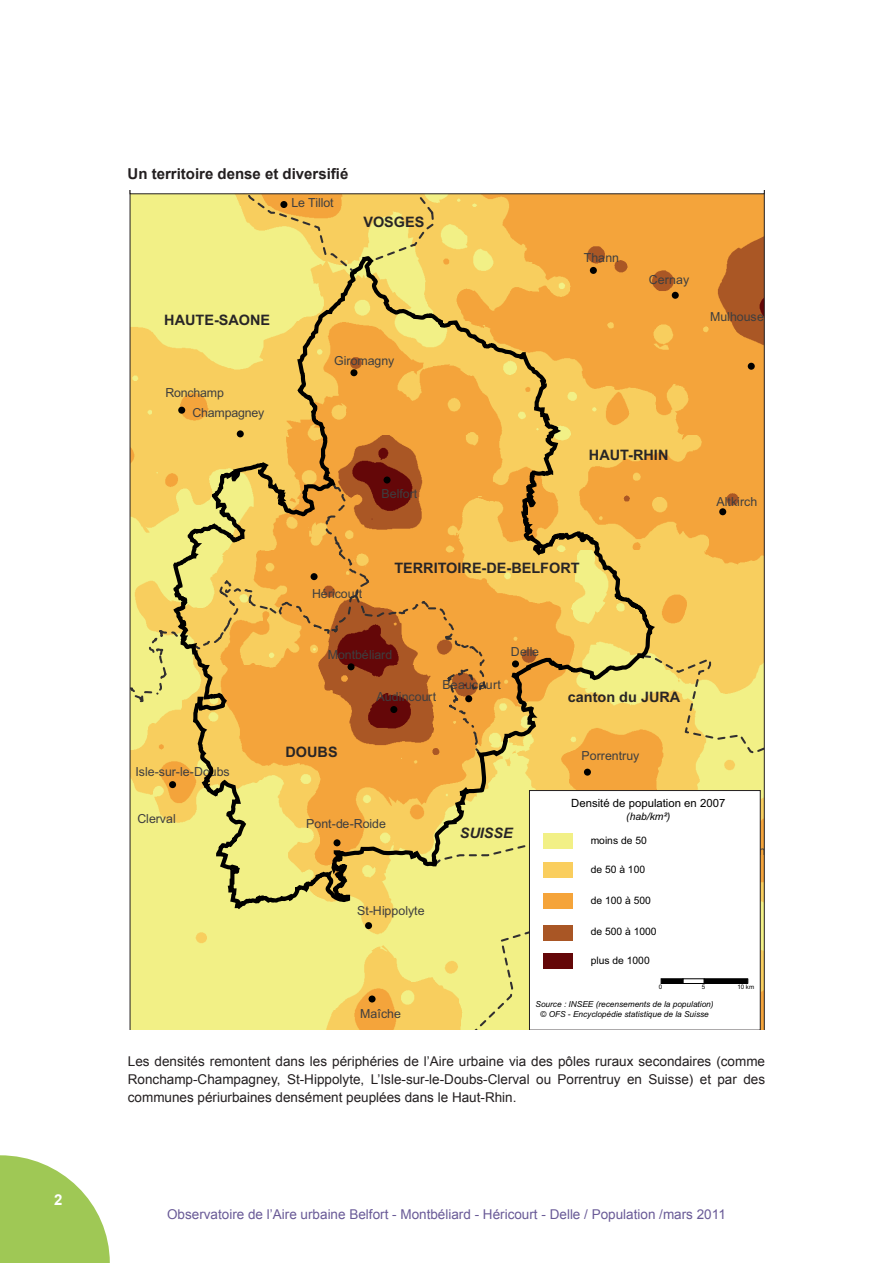
<style>
.page{position:relative;width:893px;height:1263px;background:#fff}
.page>*{position:absolute;margin:0;border:0;box-sizing:border-box;transform-origin:0 0}
.texte1{font:700 15px "Arial";color:#231f20}
.t1{font:700 15px "Arial";color:#fff}
.t2{font:700 14.4px "Arial";color:#282526}
.t3{font:italic 700 14.4px "Arial";color:#282526}
.texte1-2{font:13.5px/18px "Arial";color:#231f20;text-align:justify}
.t4{font:13.5px "Arial";color:#695a97}
.t5{font:12.45px/19.2px "Arial";color:#3e3e3f}
.t6{font:12.45px "Arial";letter-spacing:.02em;color:#3e3e3f}
.t7{font:11.25px "Arial";color:#000}
.t8{font:10.35px "Arial";color:#000}
.t9{font:italic 10.35px "Arial";color:#000}
.t10{font:italic 8.25px/9.9px "Arial";color:#000;text-align:center}
.t11{font:6.15px "Arial";color:#000}
</style>
<div class="page">
<svg style="left:0;top:1155px;width:110px;height:108px"></svg>
<svg style="left:129px;top:190px;width:636px;height:840px;background:#e8bc57"></svg>
<svg style="left:130px;top:190px;width:634px;height:4px"></svg>
<div style="left:529px;top:790px;width:231px;height:240px;background:#fff;border:1px solid #231f20"></div>
<div style="left:544px;top:834px;width:29px;height:15px;background:#f2f086"></div>
<div style="left:544px;top:862px;width:29px;height:16px;background:#face5e"></div>
<div style="left:544px;top:893px;width:29px;height:16px;background:#f5a43a"></div>
<div style="left:544px;top:925px;width:29px;height:15px;background:#a95625"></div>
<div style="left:544px;top:953px;width:29px;height:15px;background:#640708"></div>
<hr style="left:661px;top:979px;width:22px;height:4px;background:#000">
<hr style="left:704px;top:979px;width:44px;height:4px;background:#000">
<p class="t1" style="left:54px;top:1190px;width:10px">2</p>
<p class="texte1" style="left:128px;top:164px;width:222px">Un territoire dense et diversifié</p>
<p class="t5" style="left:292px;top:193px;width:43px">Le Tillot</p>
<p class="t2" style="left:363px;top:213px;width:63px">VOSGES</p>
<p class="t2" style="left:164px;top:310px;width:107px">HAUTE-SAONE</p>
<p class="t5" style="left:192px;top:384px;width:74px;text-indent:-27px">Ronchamp<br>Champagney</p>
<p class="t5" style="left:334px;top:351px;width:62px">Giromagny</p>
<p class="t5" style="left:381px;top:484px;width:37px">Belfort</p>
<p class="t5" style="left:584px;top:248px;width:37px">Thann</p>
<p class="t5" style="left:649px;top:270px;width:42px">Cernay</p>
<p class="t5" style="left:710px;top:307px;width:55px">Mulhouse</p>
<p class="t2" style="left:589px;top:446px;width:81px">HAUT-RHIN</p>
<p class="t5" style="left:716px;top:492px;width:42px">Altkirch</p>
<p class="t5" style="left:135px;top:762px;width:96px">Isle-sur-le-Doubs</p>
<p class="t5" style="left:137px;top:809px;width:40px">Clerval</p>
<p class="t5" style="left:312px;top:584px;width:52px">Héricourt</p>
<p class="t2" style="left:394px;top:559px;width:187px">TERRITOIRE-DE-BELFORT</p>
<p class="t5" style="left:328px;top:645px;width:66px">Montbéliard</p>
<p class="t5" style="left:511px;top:642px;width:30px">Delle</p>
<p class="t6" style="left:442px;top:676px;width:60px">Beaucourt</p>
<p class="t5" style="left:376px;top:687px;width:61px">Audincourt</p>
<p class="t2" style="left:568px;top:687px;width:114px">canton du JURA</p>
<p class="t2" style="left:286px;top:743px;width:54px">DOUBS</p>
<p class="t5" style="left:582px;top:746px;width:59px">Porrentruy</p>
<p class="t5" style="left:306px;top:814px;width:81px">Pont-de-Roide</p>
<p class="t5" style="left:357px;top:901px;width:69px">St-Hippolyte</p>
<p class="t5" style="left:360px;top:1004px;width:43px">Maîche</p>
<p class="t3" style="left:460px;top:823px;width:55px">SUISSE</p>
<p class="t7" style="left:571px;top:796px;width:156px">Densité de population en 2007</p>
<p class="t9" style="left:626px;top:809px;width:46px">(hab/km²)</p>
<p class="t8" style="left:591px;top:834px;width:58px">moins de 50</p>
<p class="t8" style="left:591px;top:862px;width:56px">de 50 à 100</p>
<p class="t8" style="left:591px;top:893px;width:62px">de 100 à 500</p>
<p class="t8" style="left:591px;top:925px;width:68px">de 500 à 1000</p>
<p class="t8" style="left:591px;top:953px;width:61px">plus de 1000</p>
<p class="t11" style="left:659px;top:983px;width:5px">0</p>
<p class="t11" style="left:702px;top:983px;width:5px">5</p>
<p class="t11" style="left:737px;top:983px;width:18px">10 km</p>
<p class="t10" style="left:535px;top:1000px;width:180px">Source : INSEE (recensements de la population) © OFS - Encyclopédie statistique de la Suisse</p>
<p class="texte1-2" style="left:128px;top:1052px;width:639px">Les densités remontent dans les périphéries de l’Aire urbaine via des pôles ruraux secondaires (comme Ronchamp-Champagney, St-Hippolyte, L’Isle-sur-le-Doubs-Clerval ou Porrentruy en Suisse) et par des communes périurbaines densément peuplées dans le Haut-Rhin.</p>
<p class="t4" style="left:167px;top:1205px;width:560px">Observatoire de l’Aire urbaine Belfort - Montbéliard - Héricourt - Delle / Population /mars 2011</p>
</div>
